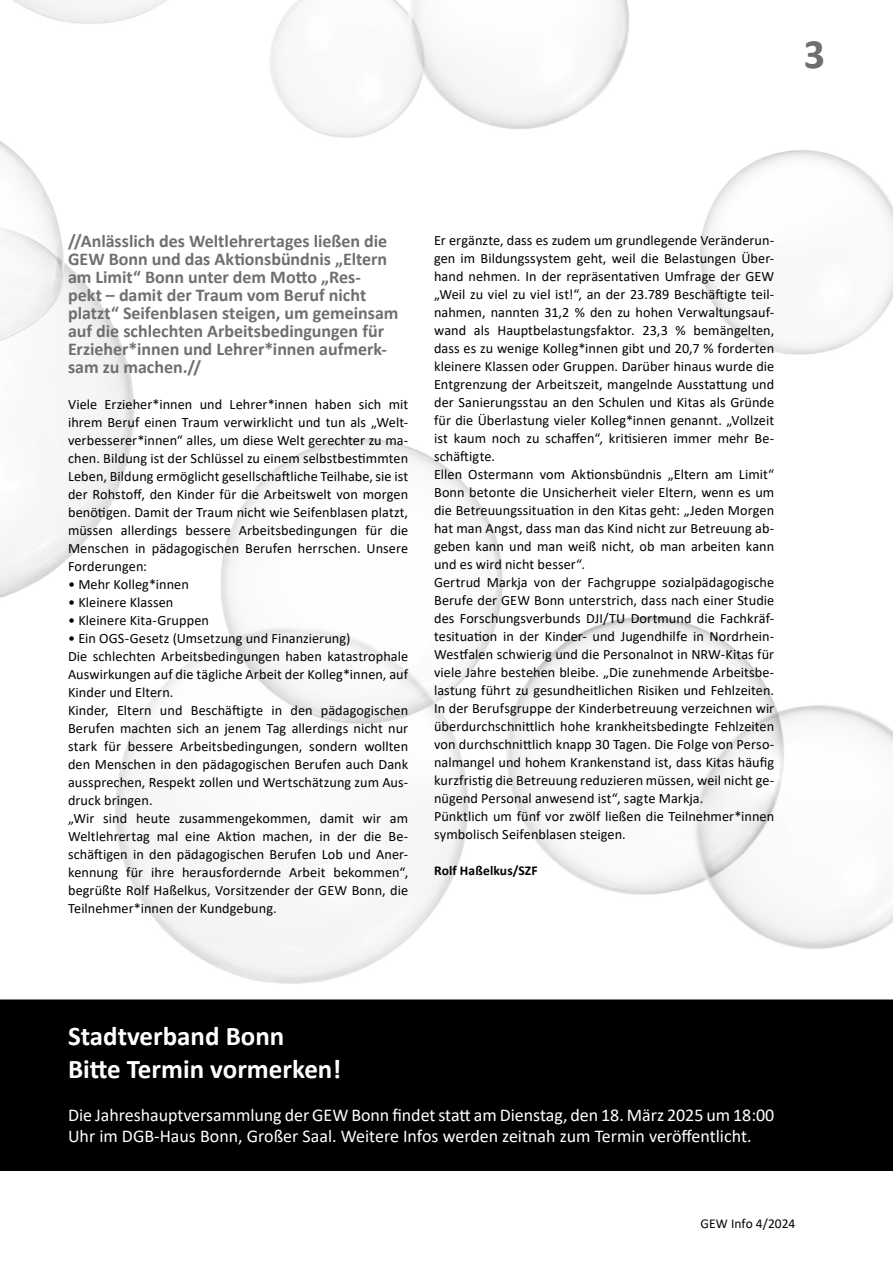
<style>
.page{position:relative;width:893px;height:1263px;background:#fff}
.page>*{position:absolute;margin:0;border:0;box-sizing:border-box;transform-origin:0 0}
.t1{font:700 42px "Calibri";color:#706f6f}
.t2{font:700 27px/32.4px "Calibri";color:#fff}
.t3{font:700 18px/18px "Calibri";color:#706f6f}
.t4{font:18px/21.6px "Calibri";color:#fff}
.t5{font:14.25px/18px "Calibri";letter-spacing:.005em;color:#000}
.t6{font:700 13.5px "Calibri";letter-spacing:.01em;color:#000}
.t7{font:13.5px "Calibri";letter-spacing:.005em;color:#000}
</style>
<div class="page">
<div style="left:0;top:999px;width:893px;height:171px;background:#000"></div>
<img style="left:0;top:0;width:893px;height:984px">
<h1 class="t1" style="left:804px;top:24px;width:23px">3</h1>
<p class="t3" style="left:68px;top:232px;width:332px">//Anlässlich des Weltlehrertages ließen die GEW Bonn und das Aktionsbündnis „Eltern am Limit“ Bonn unter dem Motto „Res&shy;pekt – damit der Traum vom Beruf nicht platzt“ Seifenblasen steigen, um gemeinsam auf die schlechten Arbeitsbedingungen für Erzieher*innen und Lehrer*innen aufmerk&shy;sam zu machen.//</p>
<p class="t5" style="left:68px;top:395px;width:342px;text-align:justify">Viele Erzieher*innen und Lehrer*innen haben sich mit ihrem Beruf einen Traum verwirklicht und tun als „Welt&shy;verbesserer*innen“ alles, um diese Welt gerechter zu ma&shy;chen. Bildung ist der Schlüssel zu einem selbstbestimmten Leben, Bildung ermöglicht gesellschaftliche Teilhabe, sie ist der Rohstoff, den Kinder für die Arbeitswelt von morgen benötigen. Damit der Traum nicht wie Seifenblasen platzt, müssen allerdings bessere Arbeitsbedingungen für die Menschen in pädagogischen Berufen herrschen. Unsere Forderungen:</p>
<p class="t5" style="left:68px;top:575px;width:122px">• Mehr Kolleg*innen</p>
<p class="t5" style="left:68px;top:593px;width:107px">• Kleinere Klassen</p>
<p class="t5" style="left:68px;top:611px;width:142px">• Kleinere Kita-Gruppen</p>
<p class="t5" style="left:68px;top:629px;width:342px">• Ein OGS-Gesetz (Umsetzung und Finanzierung)<br>Die schlechten Arbeitsbedingungen haben katastrophale Auswirkungen auf die tägliche Arbeit der Kolleg*innen, auf Kinder und Eltern.<br>Kinder, Eltern und Beschäftigte in den pädagogischen Berufen machten sich an jenem Tag allerdings nicht nur stark für bessere Arbeitsbedingungen, sondern wollten den Menschen in den pädagogischen Berufen auch Dank aussprechen, Respekt zollen und Wertschätzung zum Aus&shy;druck bringen.<br>„Wir sind heute zusammengekommen, damit wir am Weltlehrertag mal eine Aktion machen, in der die Be&shy;schäftigen in den pädagogischen Berufen Lob und Aner&shy;kennung für ihre herausfordernde Arbeit bekommen“, begrüßte Rolf Haßelkus, Vorsitzender der GEW Bonn, die Teilnehmer*innen der Kundgebung.</p>
<p class="t5" style="left:434px;top:230px;width:342px">Er ergänzte, dass es zudem um grundlegende Veränderun&shy;gen im Bildungssystem geht, weil die Belastungen Über&shy;hand nehmen. In der repräsentativen Umfrage der GEW „Weil zu viel zu viel ist!“, an der 23.789 Beschäftigte teil&shy;nahmen, nannten 31,2 % den zu hohen Verwaltungsauf&shy;wand als Hauptbelastungsfaktor. 23,3 % bemängelten, dass es zu wenige Kolleg*innen gibt und 20,7 % forderten kleinere Klassen oder Gruppen. Darüber hinaus wurde die Entgrenzung der Arbeitszeit, mangelnde Ausstattung und der Sanierungsstau an den Schulen und Kitas als Gründe für die Überlastung vieler Kolleg*innen genannt. „Vollzeit ist kaum noch zu schaffen“, kritisieren immer mehr Be&shy;schäftigte.<br>Ellen Ostermann vom Aktionsbündnis „Eltern am Limit“ Bonn betonte die Unsicherheit vieler Eltern, wenn es um die Betreuungssituation in den Kitas geht: „Jeden Morgen hat man Angst, dass man das Kind nicht zur Betreuung ab&shy;geben kann und man weiß nicht, ob man arbeiten kann und es wird nicht besser“.<br>Gertrud Markja von der Fachgruppe sozialpädagogische Berufe der GEW Bonn unterstrich, dass nach einer Studie des Forschungsverbunds DJI/TU Dortmund die Fachkräf&shy;tesituation in der Kinder- und Jugendhilfe in Nordrhein-Westfalen schwierig und die Personalnot in NRW-Kitas für viele Jahre bestehen bleibe. „Die zunehmende Arbeitsbe&shy;lastung führt zu gesundheitlichen Risiken und Fehlzeiten.<br>In der Berufsgruppe der Kinderbetreuung verzeichnen wir überdurchschnittlich hohe krankheitsbedingte Fehlzeiten von durchschnittlich knapp 30 Tagen. Die Folge von Perso&shy;nalmangel und hohem Krankenstand ist, dass Kitas häufig kurzfristig die Betreuung reduzieren müssen, weil nicht ge&shy;nügend Personal anwesend ist“, sagte Markja.<br>Pünktlich um fünf vor zwölf ließen die Teilnehmer*innen symbolisch Seifenblasen steigen.</p>
<p class="t6" style="left:434px;top:861px;width:105px">Rolf Haßelkus/SZF</p>
<h2 class="t2" style="left:68px;top:1020px;width:275px">Stadtverband Bonn<br>Bitte Termin vormerken!</h2>
<p class="t4" style="left:68px;top:1103px;width:708px">Die Jahreshauptversammlung der GEW Bonn findet statt am Dienstag, den 18. März 2025 um 18:00<br>Uhr im DGB-Haus Bonn, Großer Saal. Weitere Infos werden zeitnah zum Termin veröffentlicht.</p>
<p class="t7" style="left:700px;top:1214px;width:96px">GEW Info 4/2024</p>
</div>
